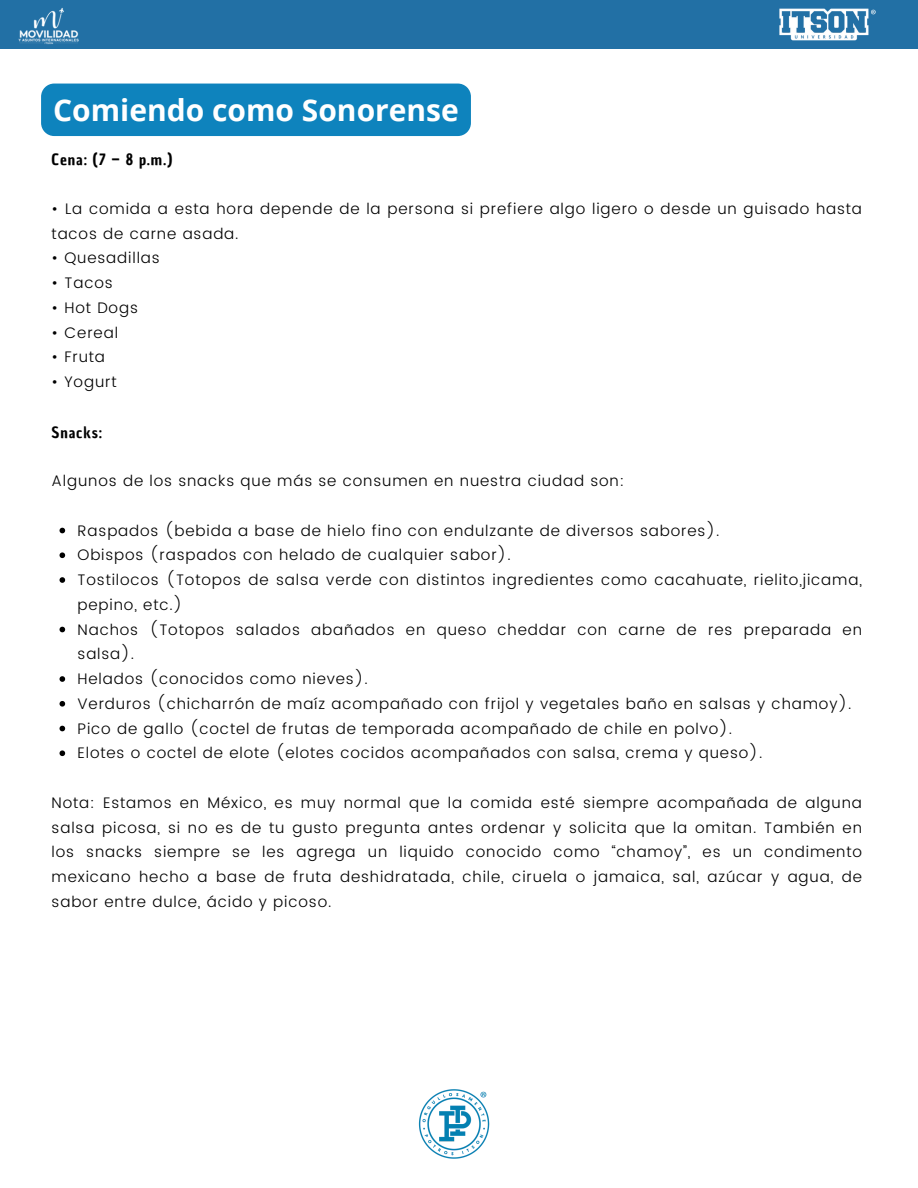
<style>
.page{position:relative;width:918px;height:1188px;background:#fff}
.page>*{position:absolute;margin:0;border:0;box-sizing:border-box;transform-origin:0 0}
.t1{font:700 30px "Open Sans";color:#fff}
.t2{font:300 15.3px/24.8px "Poppins";letter-spacing:.055em;color:#000}
.t3{font:15.3px "Chau Philomene One";letter-spacing:.055em;color:#000}
</style>
<div class="page">
<div style="left:0;top:0;width:918px;height:48px;background:#2270a5"></div>
<img style="left:779px;top:8px;width:97px;height:33px">
<img style="left:14px;top:7px;width:68px;height:42px">
<img style="left:418px;top:1089px;width:72px;height:70px">
<svg style="left:60px;top:528px;width:5px;height:5px"></svg>
<svg style="left:60px;top:552px;width:5px;height:6px"></svg>
<svg style="left:60px;top:577px;width:5px;height:6px"></svg>
<svg style="left:60px;top:627px;width:5px;height:5px"></svg>
<svg style="left:60px;top:676px;width:5px;height:6px"></svg>
<svg style="left:60px;top:701px;width:5px;height:6px"></svg>
<svg style="left:60px;top:726px;width:5px;height:5px"></svg>
<svg style="left:60px;top:750px;width:5px;height:6px"></svg>
<div style="left:41px;top:84px;width:430px;height:52px;background:#0e83bd"></div>
<p class="t1" style="left:53px;top:89px;width:407px">Comiendo como Sonorense</p>
<p class="t3" style="left:52px;top:150px;width:122px">Cena: (7 – 8 p.m.)</p>
<p class="t2" style="left:52px;top:196px;width:812px">• La comida a esta hora depende de la persona si prefiere algo ligero o desde un guisado hasta tacos de carne asada.</p>
<p class="t2" style="left:52px;top:246px;width:110px">• Quesadillas</p>
<p class="t2" style="left:52px;top:270px;width:63px">• Tacos</p>
<p class="t2" style="left:52px;top:295px;width:88px">• Hot Dogs</p>
<p class="t2" style="left:52px;top:320px;width:68px">• Cereal</p>
<p class="t2" style="left:52px;top:345px;width:55px">• Fruta</p>
<p class="t2" style="left:52px;top:369px;width:66px">• Yogurt</p>
<p class="t3" style="left:52px;top:422px;width:52px">Snacks:</p>
<p class="t2" style="left:52px;top:468px;width:574px">Algunos de los snacks que más se consumen en nuestra ciudad son:</p>
<p class="t2" style="left:78px;top:518px;width:643px">Raspados (bebida a base de hielo fino con endulzante de diversos sabores).</p>
<p class="t2" style="left:78px;top:543px;width:435px">Obispos (raspados con helado de cualquier sabor).</p>
<p class="t2" style="left:78px;top:567px;width:786px">Tostilocos (Totopos de salsa verde con distintos ingredientes como cacahuate, rielito,jicama, pepino, etc.)</p>
<p class="t2" style="left:78px;top:617px;width:786px">Nachos (Totopos salados abañados en queso cheddar con carne de res preparada en salsa).</p>
<p class="t2" style="left:78px;top:666px;width:292px">Helados (conocidos como nieves).</p>
<p class="t2" style="left:78px;top:691px;width:775px">Verduros (chicharrón de maíz acompañado con frijol y vegetales baño en salsas y chamoy).</p>
<p class="t2" style="left:78px;top:716px;width:656px">Pico de gallo (coctel de frutas de temporada acompañado de chile en polvo).</p>
<p class="t2" style="left:78px;top:741px;width:686px">Elotes o coctel de elote (elotes cocidos acompañados con salsa, crema y queso).</p>
<p class="t2" style="left:52px;top:790px;width:812px;text-align:justify">Nota: Estamos en México, es muy normal que la comida esté siempre acompañada de alguna salsa picosa, si no es de tu gusto pregunta antes ordenar y solicita que la omitan. También en los snacks siempre se les agrega un liquido conocido como “chamoy”, es un condimento mexicano hecho a base de fruta deshidratada, chile, ciruela o jamaica, sal, azúcar y agua, de sabor entre dulce, ácido y picoso.</p>
</div>
